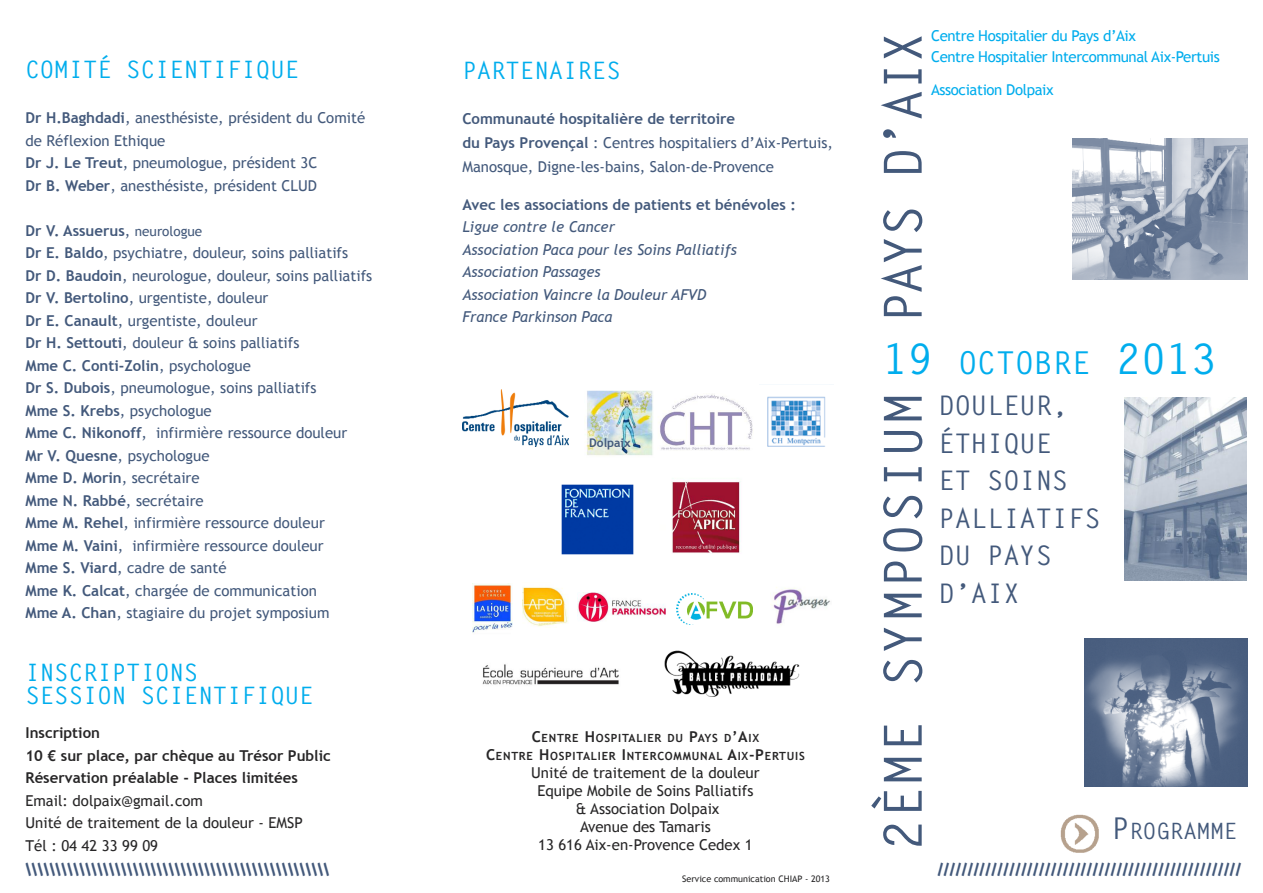
<style>
.page{position:relative;width:1263px;height:893px;background:#fff}
.page>*{position:absolute;margin:0;border:0;box-sizing:border-box;transform-origin:0 0}
.t1{font:700 52.5px "Letter Gothic Std";letter-spacing:.025em;color:#43597b}
.t2{font:700 31.5px "Letter Gothic Std";color:#00aded}
.t3{font:700 27px/37.5px "Letter Gothic Std";color:#43597b}
.t4{font:700 24px/22.5px "Letter Gothic Std";color:#00aded}
.t5{font:700 22.5px "Letter Gothic Std";color:#43597b}
.t6{font:700 18px "Berlin Sans FB Demi";color:#43597b}
.t7{font:15px/22.5px "Trebuchet MS";color:#43597b}
.t8{font:15px/18px "Trebuchet MS";color:#272627}
.t9{font:italic 15px/22.5px "Trebuchet MS";color:#43597b}
.t10{font:15px/21px "Trebuchet MS";letter-spacing:-.025em;color:#00aded}
.t11{font:700 15px/22.5px "Trebuchet MS";color:#272627}
.t12{font:700 15px "Trebuchet MS";color:#43597b}
.t13{font:700 12px "Trebuchet MS";color:#43597b}
.t14{font:700 11.25px/18px "Trebuchet MS";letter-spacing:.065em;color:#272627;text-align:center}
.t15{font:9px "Trebuchet MS";color:#272627}
.s1{font-weight:700}
.s2{font-size:13.5px}
.s3{font-size:15px}
.s4{font-size:42px}
.s5{font-size:30px}
</style>
<div class="page">
<img style="left:1060px;top:814px;width:39px;height:39px">
<img style="left:578px;top:592px;width:87px;height:29px">
<img style="left:522px;top:587px;width:46px;height:40px">
<img style="left:664px;top:650px;width:136px;height:46px">
<img style="left:482px;top:664px;width:137px;height:21px">
<img style="left:767px;top:396px;width:59px;height:50px">
<img style="left:772px;top:587px;width:58px;height:38px">
<img style="left:1073px;top:138px;width:174px;height:141px">
<img style="left:1124px;top:397px;width:122px;height:184px">
<img style="left:1085px;top:639px;width:162px;height:147px">
<img style="left:660px;top:394px;width:93px;height:57px">
<img style="left:472px;top:584px;width:40px;height:49px">
<img style="left:671px;top:481px;width:70px;height:73px">
<img style="left:561px;top:484px;width:73px;height:70px">
<img style="left:463px;top:390px;width:105px;height:56px">
<img style="left:586px;top:391px;width:67px;height:65px">
<img style="left:677px;top:593px;width:76px;height:31px">
<h3 class="t4" style="left:26px;top:61px;width:275px">COMITÉ SCIENTIFIQUE</h3>
<p class="t7" style="left:26px;top:107px;width:341px"><span class="s1">Dr H.Baghdadi</span>, anesthésiste, président du Comité de Réflexion Ethique<br><span class="s1">Dr J. le treut</span>, pneumologue, président 3C<br><span class="s1">Dr B. Weber</span>, anesthésiste, président CLUD</p>
<p class="t7" style="left:26px;top:219px;width:348px"><span class="s1">Dr V. assuerus</span>, <span class="s2">neurologue<br></span><span class="s1">Dr e. Baldo</span>, psychiatre, douleur, soins palliatifs<br><span class="s1">Dr D. Baudoin</span>, neurologue, douleur, soins palliatifs <span class="s1">Dr V. Bertolino</span>, urgentiste, douleur<br><span class="s1">Dr e. Canault</span>, urgentiste, douleur<br><span class="s1">Dr H. settouti</span>, douleur &amp; soins palliatifs<br><span class="s1">mme C. Conti-Zolin</span>, psychologue<br><span class="s1">Dr s. Dubois</span>, pneumologue, soins palliatifs<br><span class="s1">mme s. Krebs</span>, psychologue<br><span class="s1">mme C. nikonoff</span>, infirmière ressource douleur<br><span class="s1">mr V. Quesne</span>, psychologue<br><span class="s1">mme D. morin</span>, secrétaire<br><span class="s1">mme n. rabbé</span>, secrétaire<br><span class="s1">mme m. rehel</span>, infirmière ressource douleur<br><span class="s1">mme m. Vaini</span>, infirmière ressource douleur<br><span class="s1">mme s. Viard</span>, cadre de santé<br><span class="s1">mme K. Calcat</span>, chargée de communication<br><span class="s1">mme a. Chan</span>, stagiaire du projet symposium</p>
<h3 class="t4" style="left:26px;top:664px;width:290px">INSCRIPTIONS<br>SESSION SCIENTIFIQUE</h3>
<p class="t11" style="left:26px;top:721px;width:307px">inscription<br>10 € sur place, par chèque au trésor public réservation préalable - places limitées</p>
<p class="t8" style="left:26px;top:789px;width:279px;line-height:22.5px">Email: dolpaix@gmail.com<br>Unité de traitement de la douleur - EMSP<br>Tél : 04 42 33 99 09</p>
<p class="t6" style="left:26px;top:859px;width:305px">\\\\\\\\\\\\\\\\\\\\\\\\\\\\\\\\\\\\\\\\\\\\\\\\\\\</p>
<h3 class="t4" style="left:462px;top:62px;width:160px">PARTENAIRES</h3>
<p class="t7" style="left:462px;top:107px;width:372px;line-height:24px"><span class="s1">Communauté hospitalière de territoire<br>du pays provençal</span> : Centres hospitaliers d’Aix-Pertuis,<br>Manosque, Digne-les-bains, Salon-de-Provence</p>
<p class="t12" style="left:462px;top:196px;width:335px">avec les associations de patients et bénévoles :</p>
<p class="t9" style="left:462px;top:216px;width:276px">Ligue contre le Cancer<br>Association Paca pour les Soins Palliatifs<br>Association Passages<br>Association Vaincre la Douleur AFVD<br>France Parkinson Paca</p>
<p class="t13" style="left:589px;top:436px;width:43px">Dolpaix</p>
<p class="t14" style="left:486px;top:729px;width:320px"><span class="s3">C</span>entre <span class="s3">H</span>ospitalier Du <span class="s3">p</span>ays D<span class="s3">’a</span>ix<br><span class="s3">C</span>entre <span class="s3">H</span>ospitalier <span class="s3">i</span>nterCommunal <span class="s3">a</span>ix<span class="s3">-p</span>ertuis</p>
<p class="t8" style="left:531px;top:764px;width:230px;text-align:center">Unité de traitement de la douleur<br>Equipe Mobile de Soins Palliatifs &amp; Association Dolpaix<br>Avenue des Tamaris<br>13 616 Aix-en-Provence Cedex 1</p>
<p class="t15" style="left:682px;top:874px;width:149px">Service communication CHIAP - 2013</p>
<h1 class="t1" style="left:880px;top:323px;width:293px;rotate:-90deg">PAYS D’AIX</h1>
<p class="t10" style="left:931px;top:25px;width:290px">Centre Hospitalier du Pays d’Aix<br>Centre Hospitalier Intercommunal Aix-Pertuis</p>
<p class="t10" style="left:931px;top:79px;width:124px">Association Dolpaix</p>
<h2 class="t2" style="left:883px;top:349px;width:335px"><span class="s4">19</span> OCTOBRE <span class="s4">2013</span></h2>
<h1 class="t1" style="left:880px;top:851px;width:460px;rotate:-90deg">2ÈME SYMPOSIUM</h1>
<h3 class="t3" style="left:938px;top:390px;width:163px">DOULEUR,<br>ÉTHIQUE<br>ET SOINS<br>PALLIATIFS<br>DU PAYS<br>D’AIX</h3>
<h3 class="t5" style="left:1111px;top:821px;width:127px"><span class="s5">P</span>ROGRAMME</h3>
<p class="t6" style="left:937px;top:859px;width:305px">///////////////////////////////////////////////////</p>
</div>
